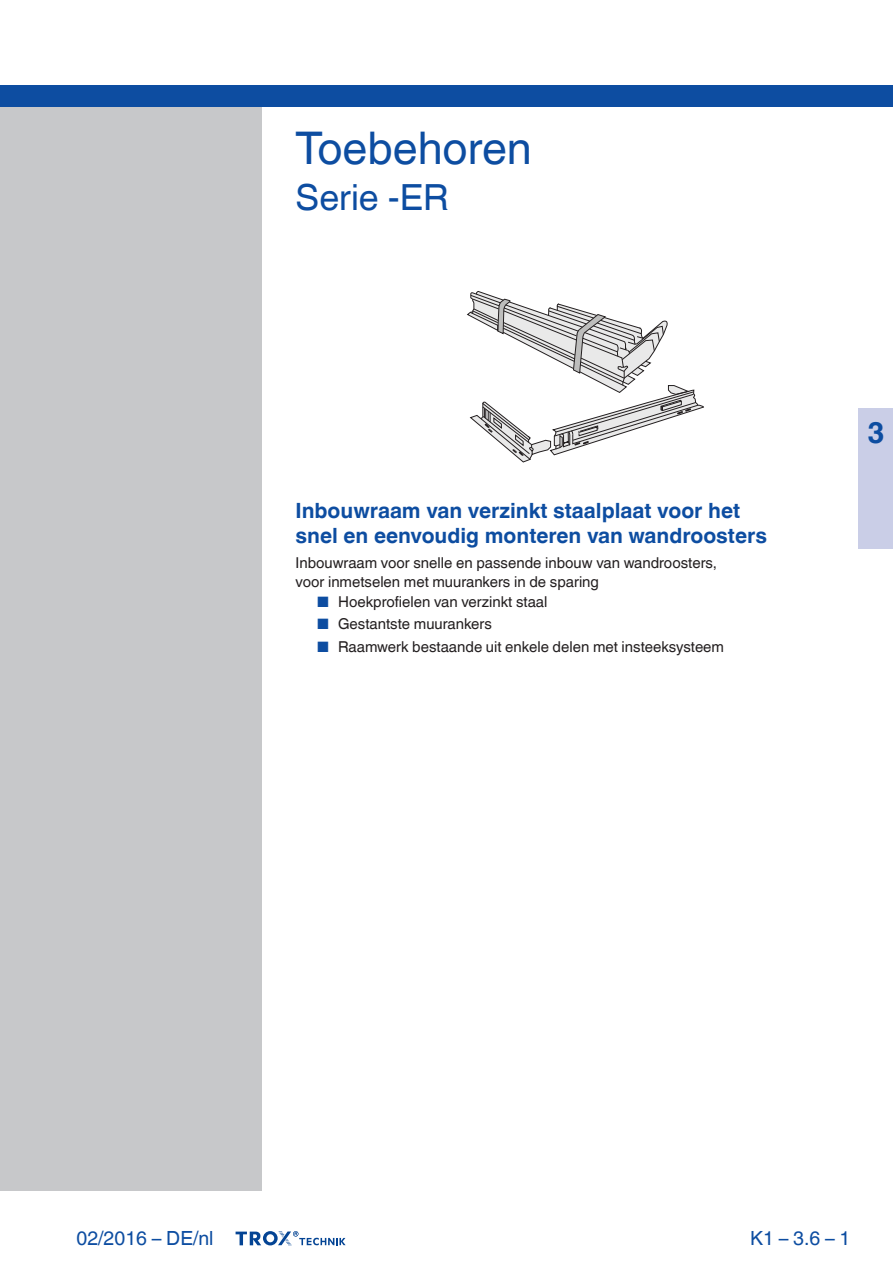
<style>
.page{position:relative;width:893px;height:1263px;background:#fff}
.page>*{position:absolute;margin:0;border:0;box-sizing:border-box;transform-origin:0 0}
.leaflet_head1{font:45px "TROX Helvetica";color:#0d4da1}
.Standard_oben_links{font:36px "TROX Helvetica";color:#0d4da1}
.Register-Tab-Ziffern{font:700 30px "TROX Helvetica";color:#0d4da1}
.leaflet_intro_descr{font:700 21px "TROX Helvetica";color:#0d4da1}
.country{font:19.5px "TROX Helvetica";color:#0d4da1}
.pagina_li-re{font:19.5px "TROX Helvetica";color:#0d4da1}
.leaflet_intro_descr-2{font:15px "TROX Helvetica";color:#231f20}
.s1{color:#0d4da1}
</style>
<div class="page">
<div style="left:0;top:106px;width:261px;height:1084px;background:#c7c8ca"></div>
<div style="left:0;top:85px;width:893px;height:21px;background:#0d4da1"></div>
<svg style="left:236px;top:1231px;width:110px;height:15px"></svg>
<svg style="left:467px;top:291px;width:237px;height:172px"></svg>
<div style="left:859px;top:408px;width:34px;height:141px;background:#cacee7"></div>
<p class="leaflet_head1" style="left:296px;top:122px;width:238px">Toebehoren</p>
<p class="Standard_oben_links" style="left:296px;top:176px;width:155px">Serie -ER</p>
<p class="leaflet_intro_descr" style="left:296px;top:498px;width:446px">Inbouwraam van verzinkt staalplaat voor het</p>
<p class="leaflet_intro_descr" style="left:296px;top:524px;width:473px">snel en eenvoudig monteren van wandroosters</p>
<p class="leaflet_intro_descr-2" style="left:296px;top:554px;width:423px">Inbouwraam voor snelle en passende inbouw van wandroosters,</p>
<p class="leaflet_intro_descr-2" style="left:296px;top:573px;width:305px">voor inmetselen met muurankers in de sparing</p>
<p class="leaflet_intro_descr-2" style="left:317px;top:593px;width:232px"><span class="s1">■</span> Hoekprofielen van verzinkt staal</p>
<p class="leaflet_intro_descr-2" style="left:317px;top:615px;width:177px"><span class="s1">■</span> Gestantste muurankers</p>
<p class="leaflet_intro_descr-2" style="left:317px;top:638px;width:409px"><span class="s1">■</span> Raamwerk bestaande uit enkele delen met insteeksysteem</p>
<p class="Register-Tab-Ziffern" style="left:867px;top:415px;width:19px">3</p>
<p class="country" style="left:77px;top:1227px;width:138px">02/2016 – DE/nl</p>
<p class="pagina_li-re" style="left:750px;top:1227px;width:102px">K1 – 3.6 – 1</p>
</div>
